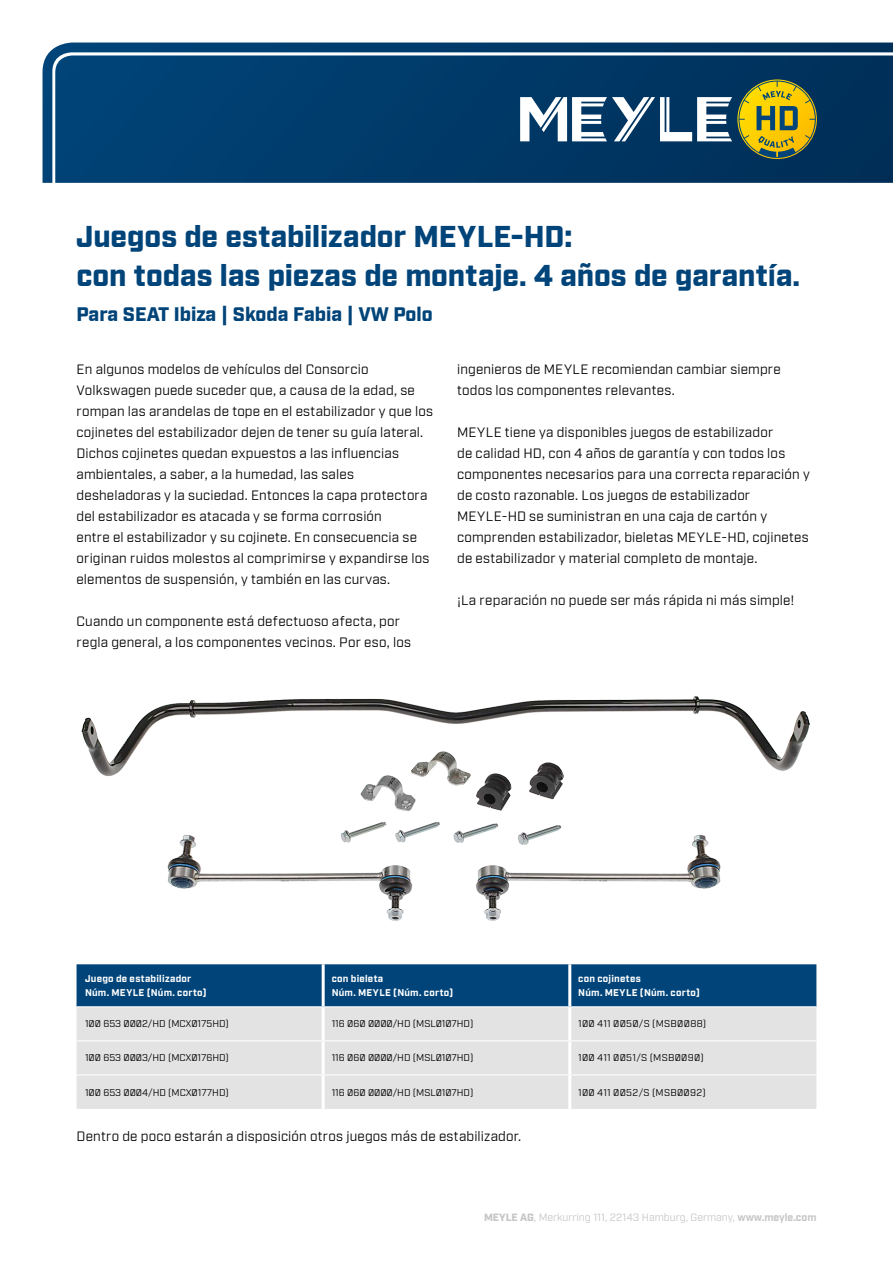
<style>
.page{position:relative;width:893px;height:1263px;background:#fff}
.page>*{position:absolute;margin:0;border:0;box-sizing:border-box;transform-origin:0 0}
.t1{font:900 30px/39px "Industry Meyle";letter-spacing:-.005em;color:#004479}
.t2{font:900 19.5px "Industry Meyle";color:#004479}
.t3{font:13.5px/21px "Industry Meyle";letter-spacing:.015em;color:#000}
.t4{font:10.5px "Industry Meyle";color:#c6c6c6}
.t5{font:9.75px "Industry Meyle";color:#000}
.t6{font:700 9.75px/13.5px "Industry Meyle";letter-spacing:.025em;color:#fff}
.t7{font:9.75px "Industry Meyle";letter-spacing:.03em;color:#000}
.s1{font-weight:900}
.s2{font-weight:700}
</style>
<div class="page">
<img style="left:76px;top:696px;width:741px;height:276px">
<svg style="left:43px;top:43px;width:850px;height:140px;background:#09416e"></svg>
<svg style="left:738px;top:81px;width:78px;height:77px;background:#9b9429"></svg>
<svg style="left:520px;top:97px;width:212px;height:44px"></svg>
<div style="left:77px;top:964px;width:739px;height:42px;background:#004479"></div>
<div style="left:77px;top:1007px;width:739px;height:102px;background:#e3e3e3"></div>
<hr style="left:322px;top:964px;width:3px;height:42px;background:#fff">
<hr style="left:568px;top:964px;width:3px;height:42px;background:#fff">
<hr style="left:322px;top:1007px;width:3px;height:33px;background:#fff">
<hr style="left:568px;top:1007px;width:3px;height:33px;background:#fff">
<hr style="left:322px;top:1041px;width:3px;height:33px;background:#fff">
<hr style="left:568px;top:1041px;width:3px;height:33px;background:#fff">
<hr style="left:322px;top:1075px;width:3px;height:34px;background:#fff">
<hr style="left:568px;top:1075px;width:3px;height:34px;background:#fff">
<hr style="left:77px;top:1040px;width:246px;height:1px;background:#fff">
<hr style="left:323px;top:1040px;width:247px;height:1px;background:#fff">
<hr style="left:570px;top:1040px;width:246px;height:1px;background:#fff">
<hr style="left:77px;top:1074px;width:246px;height:1px;background:#fff">
<hr style="left:323px;top:1074px;width:247px;height:1px;background:#fff">
<hr style="left:570px;top:1074px;width:246px;height:1px;background:#fff">
<h1 class="t1" style="left:77px;top:219px;width:725px">Juegos de estabilizador MEYLE-HD:<br>con todas las piezas de montaje. 4 años de garantía.</h1>
<h2 class="t2" style="left:77px;top:302px;width:358px">Para SEAT Ibiza | Skoda Fabia | VW Polo</h2>
<p class="t3" style="left:77px;top:359px;width:358px">En algunos modelos de vehículos del Consorcio Volkswagen puede suceder que, a causa de la edad, se rompan las arandelas de tope en el estabilizador y que los cojinetes del estabilizador dejen de tener su guía lateral.<br>Dichos cojinetes quedan expuestos a las influencias ambientales, a saber, a la humedad, las sales desheladoras y la suciedad. Entonces la capa protectora del estabilizador es atacada y se forma corrosión<br>entre el estabilizador y su cojinete. En consecuencia se originan ruidos molestos al comprimirse y expandirse los elementos de suspensión, y también en las curvas.</p>
<p class="t3" style="left:77px;top:611px;width:336px">Cuando un componente está defectuoso afecta, por regla general, a los componentes vecinos. Por eso, los</p>
<p class="t3" style="left:457px;top:359px;width:325px">ingenieros de MEYLE recomiendan cambiar siempre todos los componentes relevantes.</p>
<p class="t3" style="left:457px;top:422px;width:354px">MEYLE tiene ya disponibles juegos de estabilizador<br>de calidad HD, con 4 años de garantía y con todos los componentes necesarios para una correcta reparación y de costo razonable. Los juegos de estabilizador MEYLE-HD se suministran en una caja de cartón y comprenden estabilizador, bieletas MEYLE-HD, cojinetes de estabilizador y material completo de montaje.</p>
<p class="t3" style="left:457px;top:590px;width:339px">¡La reparación no puede ser más rápida ni más simple!</p>
<p class="t6" style="left:85px;top:972px;width:123px">Juego de estabilizador<br>Núm. MEYLE (Núm. corto)</p>
<p class="t6" style="left:332px;top:972px;width:123px">con bieleta<br>Núm. MEYLE (Núm. corto)</p>
<p class="t6" style="left:578px;top:972px;width:123px">con cojinetes<br>Núm. MEYLE (Núm. corto)</p>
<p class="t5" style="left:85px;top:1018px;width:145px">100 653 0002/HD (MCX0175HD)</p>
<p class="t5" style="left:332px;top:1018px;width:143px">116 060 0000/HD (MSL0107HD)</p>
<p class="t7" style="left:578px;top:1018px;width:129px">100 411 0050/S (MSB0088)</p>
<p class="t5" style="left:85px;top:1052px;width:145px">100 653 0003/HD (MCX0176HD)</p>
<p class="t5" style="left:332px;top:1052px;width:143px">116 060 0000/HD (MSL0107HD)</p>
<p class="t7" style="left:578px;top:1052px;width:127px">100 411 0051/S (MSB0090)</p>
<p class="t5" style="left:85px;top:1086px;width:145px">100 653 0004/HD (MCX0177HD)</p>
<p class="t5" style="left:332px;top:1086px;width:143px">116 060 0000/HD (MSL0107HD)</p>
<p class="t7" style="left:578px;top:1086px;width:129px">100 411 0052/S (MSB0092)</p>
<p class="t3" style="left:77px;top:1126px;width:446px">Dentro de poco estarán a disposición otros juegos más de estabilizador.</p>
<p class="t4" style="left:484px;top:1211px;width:334px"><span class="s1">MEYLE AG</span>, Merkurring 111, 22143 Hamburg, Germany, <span class="s2">www.meyle.com</span></p>
</div>
